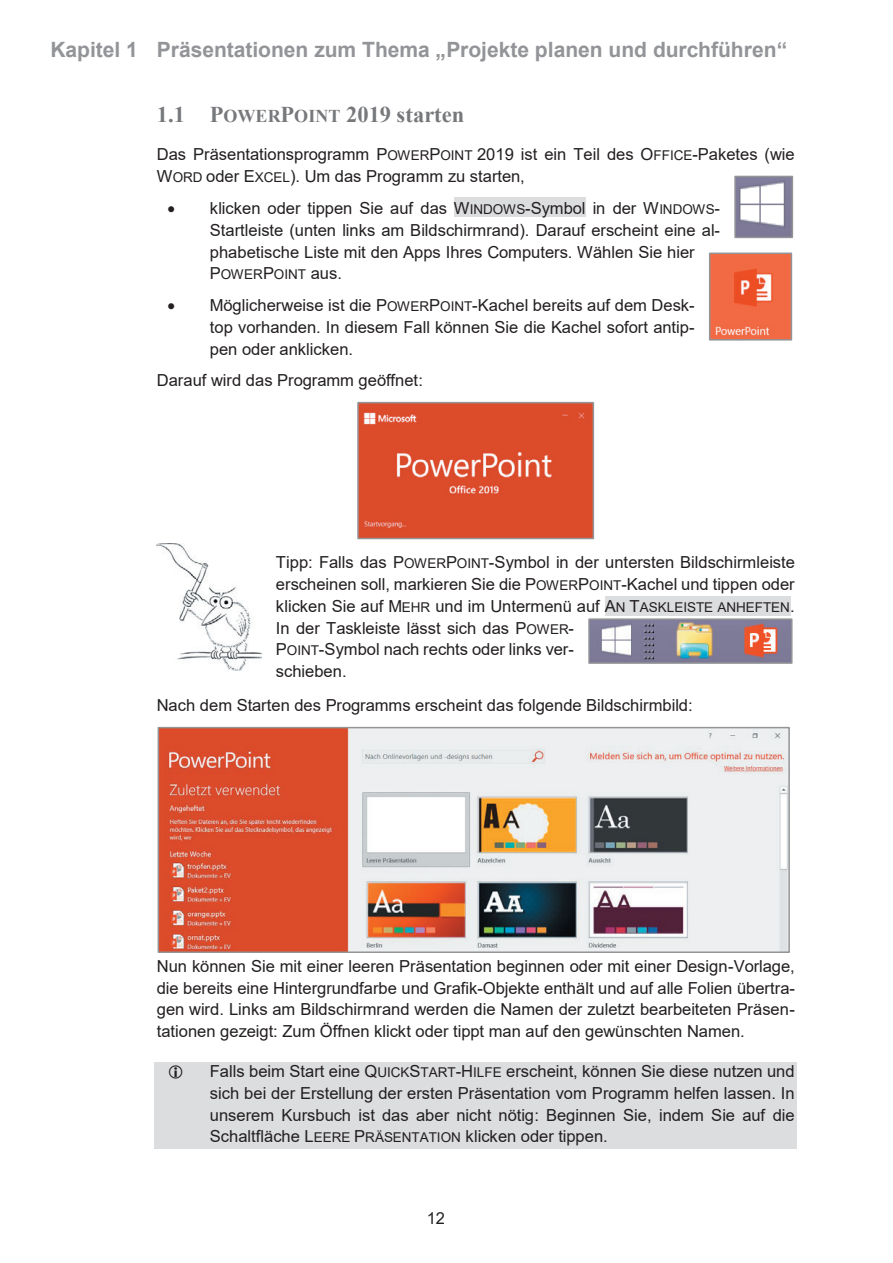
<style>
.page{position:relative;width:893px;height:1263px;background:#fff}
.page>*{position:absolute;margin:0;border:0;box-sizing:border-box;transform-origin:0 0}
.t1{font:700 22.5px "Times New Roman";letter-spacing:.005em;color:#76787b}
.t2{font:700 21px "Arial";color:#929497}
.t3{font:16.5px/21.8px "Arial";color:#231f20;text-align:justify}
.t4{font:13.5px "Arial";color:#231f20}
.s1{font-size:18px}
.s2{font-size:13.5px}
.s3{font-size:16.5px}
</style>
<div class="page">
<div style="left:454px;top:197px;width:131px;height:20px;background:#dcdddf"></div>
<div style="left:605px;top:596px;width:185px;height:19px;background:#dcdddf"></div>
<div style="left:155px;top:1062px;width:642px;height:21px;background:#dcdddf"></div>
<div style="left:155px;top:1083px;width:642px;height:22px;background:#dcdddf"></div>
<div style="left:155px;top:1105px;width:642px;height:22px;background:#dcdddf"></div>
<div style="left:155px;top:1127px;width:642px;height:22px;background:#dcdddf"></div>
<img style="left:360px;top:405px;width:231px;height:131px">
<div style="left:357px;top:402px;width:237px;height:137px;border:2px solid #929497"></div>
<img style="left:161px;top:730px;width:626px;height:220px">
<div style="left:158px;top:727px;width:632px;height:226px;border:2px solid #929497"></div>
<img style="left:737px;top:179px;width:53px;height:56px">
<div style="left:734px;top:176px;width:59px;height:62px;border:2px solid #929497"></div>
<img style="left:712px;top:256px;width:77px;height:82px">
<div style="left:709px;top:253px;width:83px;height:88px;border:2px solid #929497"></div>
<img style="left:591px;top:621px;width:198px;height:40px">
<div style="left:588px;top:618px;width:204px;height:46px;border:2px solid #929497"></div>
<img style="left:157px;top:543px;width:105px;height:128px">
<p class="t2" style="left:50px;top:38px;width:738px">Kapitel 1 Präsentationen zum Thema „Projekte planen und durchführen“</p>
<h1 class="t1" style="left:157px;top:102px;width:309px">1.1 P<span class="s1">OWER</span>P<span class="s1">OINT</span> 2019 starten</h1>
<p class="t3" style="left:157px;top:144px;width:639px">Das Präsentationsprogramm P<span class="s2">OWER</span>P<span class="s2">OINT</span> 2019 ist ein Teil des O<span class="s2">FFICE</span>-Paketes (wie<br>W<span class="s2">ORD</span> oder E<span class="s2">XCEL</span>). Um das Programm zu starten,</p>
<p class="t3" style="left:210px;top:197px;width:512px">klicken oder tippen Sie auf das W<span class="s2">INDOWS</span>-Symbol in der W<span class="s2">INDOWS</span>-Startleiste (unten links am Bildschirmrand). Darauf erscheint eine al&shy;phabetische Liste mit den Apps Ihres Computers. Wählen Sie hier</p>
<p class="t4" style="left:210px;top:267px;width:134px"><span class="s3">P</span>OWER<span class="s3">P</span>OINT <span class="s3">aus.</span></p>
<p class="t3" style="left:210px;top:295px;width:486px">Möglicherweise ist die P<span class="s2">OWER</span>P<span class="s2">OINT</span>-Kachel bereits auf dem Desk&shy;top vorhanden. In diesem Fall können Sie die Kachel sofort antip&shy;pen oder anklicken.</p>
<p class="t3" style="left:157px;top:369px;width:268px">Darauf wird das Programm geöffnet:</p>
<p class="t3" style="left:276px;top:551px;width:520px;text-align:left">Tipp: Falls das P<span class="s2">OWER</span>P<span class="s2">OINT</span>-Symbol in der untersten Bildschirmleiste erscheinen soll, markieren Sie die P<span class="s2">OWER</span>P<span class="s2">OINT</span>-Kachel und tippen oder klicken Sie auf M<span class="s2">EHR</span> und im Untermenü auf A<span class="s2">N</span> T<span class="s2">ASKLEISTE ANHEFTEN</span>.<br>In der Taskleiste lässt sich das P<span class="s2">OWER</span>-<br>P<span class="s2">OINT</span>-Symbol nach rechts oder links ver-<br>schieben.</p>
<p class="t3" style="left:157px;top:694px;width:537px">Nach dem Starten des Programms erscheint das folgende Bildschirmbild:</p>
<p class="t3" style="left:157px;top:955px;width:640px">Nun können Sie mit einer leeren Präsentation beginnen oder mit einer Design-Vorlage, die bereits eine Hintergrundfarbe und Grafik-Objekte enthält und auf alle Folien übertra&shy;gen wird. Links am Bildschirmrand werden die Namen der zuletzt bearbeiteten Präsen&shy;tationen gezeigt: Zum Öffnen klickt oder tippt man auf den gewünschten Namen.</p>
<p class="t3" style="left:210px;top:1061px;width:586px">Falls beim Start eine Q<span class="s2">UICK</span>S<span class="s2">TART</span>-H<span class="s2">ILFE</span> erscheint, können Sie diese nutzen und sich bei der Erstellung der ersten Präsentation vom Programm helfen lassen. In unserem Kursbuch ist das aber nicht nötig: Beginnen Sie, indem Sie auf die Schaltfläche L<span class="s2">EERE</span> P<span class="s2">RÄSENTATION</span> klicken oder tippen.</p>
<p class="t3" style="left:427px;top:1207px;width:20px">12</p>
</div>
